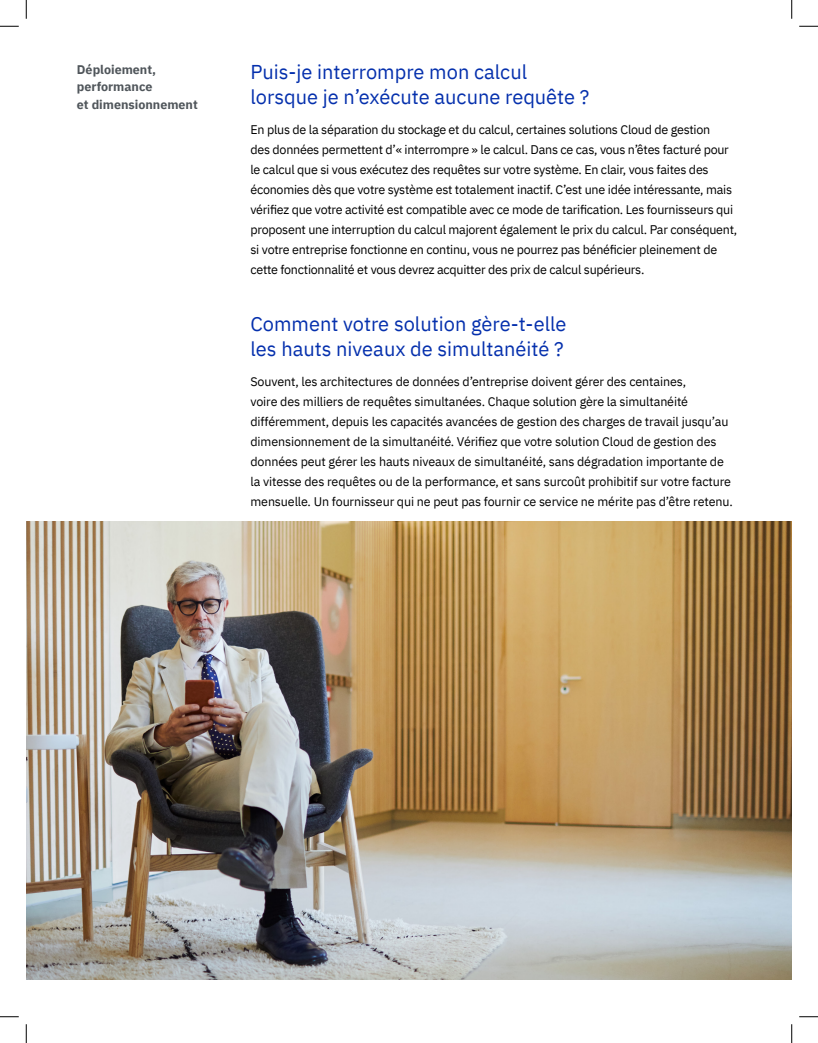
<style>
.page{position:relative;width:818px;height:1043px;background:#fff}
.page>*{position:absolute;margin:0;border:0;box-sizing:border-box;transform-origin:0 0}
.t1{font:20px/25px "IBM Plex Sans";color:#0530ad}
.t2{font:12.5px/20px "IBM Plex Sans";letter-spacing:-.02em;color:#000}
.t3{font:700 12.5px/17.5px "IBM Plex Sans";color:#50565b}
</style>
<div class="page">
<img style="left:26px;top:521px;width:765px;height:458px">
<svg style="left:0;top:25px;width:19px;height:2px"></svg>
<svg style="left:799px;top:25px;width:19px;height:2px"></svg>
<svg style="left:0;top:1016px;width:19px;height:1px"></svg>
<svg style="left:799px;top:1016px;width:19px;height:1px"></svg>
<svg style="left:25px;top:0;width:2px;height:19px"></svg>
<svg style="left:25px;top:1024px;width:2px;height:18px"></svg>
<svg style="left:791px;top:0;width:1px;height:19px"></svg>
<svg style="left:791px;top:1024px;width:1px;height:18px"></svg>
<p class="t3" style="left:77px;top:59px;width:122px">Déploiement, performance<br>et dimensionnement</p>
<h1 class="t1" style="left:250px;top:58px;width:340px">Puis-je interrompre mon calcul lorsque je n’exécute aucune requête ?</h1>
<p class="t2" style="left:250px;top:119px;width:488px">En plus de la séparation du stockage et du calcul, certaines solutions Cloud de gestion<br>des données permettent d’« interrompre » le calcul. Dans ce cas, vous n’êtes facturé pour le calcul que si vous exécutez des requêtes sur votre système. En clair, vous faites des économies dès que votre système est totalement inactif. C’est une idée intéressante, mais vérifiez que votre activité est compatible avec ce mode de tarification. Les fournisseurs qui proposent une interruption du calcul majorent également le prix du calcul. Par conséquent, si votre entreprise fonctionne en continu, vous ne pourrez pas bénéficier pleinement de cette fonctionnalité et vous devrez acquitter des prix de calcul supérieurs.</p>
<h1 class="t1" style="left:250px;top:309px;width:317px">Comment votre solution gère-t-elle les hauts niveaux de simultanéité ?</h1>
<p class="t2" style="left:250px;top:370px;width:484px">Souvent, les architectures de données d’entreprise doivent gérer des centaines,<br>voire des milliers de requêtes simultanées. Chaque solution gère la simultanéité différemment, depuis les capacités avancées de gestion des charges de travail jusqu’au dimensionnement de la simultanéité. Vérifiez que votre solution Cloud de gestion des données peut gérer les hauts niveaux de simultanéité, sans dégradation importante de la vitesse des requêtes ou de la performance, et sans surcoût prohibitif sur votre facture mensuelle. Un fournisseur qui ne peut pas fournir ce service ne mérite pas d’être retenu.</p>
</div>
